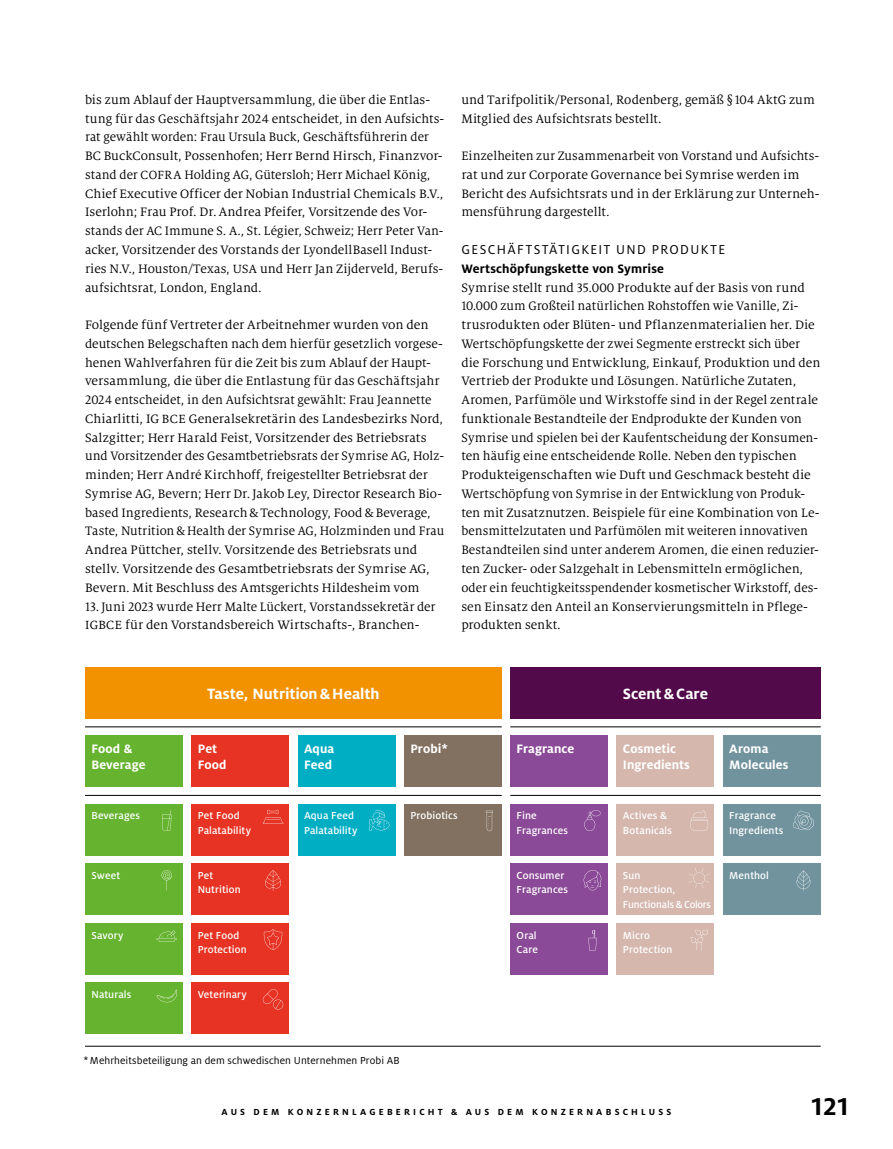
<style>
.page{position:relative;width:893px;height:1149px;background:#fff}
.page>*{position:absolute;margin:0;border:0;box-sizing:border-box;transform-origin:0 0}
.t1{font:700 27px "Milo OT";color:#000}
.t2{font:700 16.5px "Milo OT";letter-spacing:-.005em;color:#fff}
.t3{font:14.25px "Milo OT";letter-spacing:.095em;color:#000}
.t4{font:13.5px/18.8px "Milo Serif OT";letter-spacing:.005em;color:#000}
.t5{font:700 13.5px/16.5px "Milo OT";letter-spacing:.005em;color:#fff}
.t6{font:700 13.5px "Milo OT";letter-spacing:.01em;color:#000}
.t7{font:500 11.25px/14.2px "Milo OT";letter-spacing:.01em;color:#fff}
.t8{font:11.25px "Milo OT";letter-spacing:.005em;color:#000}
.t9{font:700 9.75px "Milo OT";letter-spacing:.33em;color:#000}
.s1{font-size:13.2px}
</style>
<div class="page">
<div style="left:510px;top:803px;width:98px;height:52px;background:#8b4a97"></div>
<div style="left:617px;top:803px;width:97px;height:52px;background:#d5b7ad"></div>
<div style="left:723px;top:803px;width:98px;height:52px;background:#71939e"></div>
<div style="left:191px;top:803px;width:98px;height:52px;background:#e63323"></div>
<div style="left:510px;top:923px;width:98px;height:51px;background:#8b4a97"></div>
<div style="left:617px;top:923px;width:97px;height:51px;background:#d5b7ad"></div>
<div style="left:510px;top:863px;width:98px;height:51px;background:#8b4a97"></div>
<div style="left:617px;top:863px;width:97px;height:51px;background:#d5b7ad"></div>
<div style="left:723px;top:863px;width:98px;height:51px;background:#71939e"></div>
<div style="left:191px;top:863px;width:98px;height:51px;background:#e63323"></div>
<div style="left:191px;top:923px;width:98px;height:51px;background:#e63323"></div>
<div style="left:191px;top:982px;width:98px;height:51px;background:#e63323"></div>
<div style="left:85px;top:667px;width:417px;height:51px;background:#f39200"></div>
<div style="left:510px;top:667px;width:311px;height:51px;background:#530a4a"></div>
<div style="left:510px;top:735px;width:98px;height:51px;background:#8b4a97"></div>
<div style="left:85px;top:735px;width:98px;height:51px;background:#65b32e"></div>
<div style="left:191px;top:735px;width:98px;height:51px;background:#e63323"></div>
<div style="left:298px;top:735px;width:97px;height:51px;background:#00aec3"></div>
<div style="left:298px;top:803px;width:97px;height:52px;background:#00aec3"></div>
<div style="left:404px;top:735px;width:98px;height:51px;background:#827060"></div>
<div style="left:404px;top:803px;width:98px;height:52px;background:#827060"></div>
<div style="left:617px;top:735px;width:97px;height:51px;background:#d5b7ad"></div>
<div style="left:723px;top:735px;width:98px;height:51px;background:#71939e"></div>
<hr style="left:85px;top:726px;width:417px;height:1px;background:#000">
<hr style="left:510px;top:726px;width:311px;height:1px;background:#000">
<hr style="left:510px;top:794px;width:311px;height:1px;background:#000">
<hr style="left:85px;top:794px;width:417px;height:1px;background:#000">
<hr style="left:85px;top:1045px;width:736px;height:1px;background:#000">
<div style="left:85px;top:863px;width:98px;height:51px;background:#65b32e"></div>
<div style="left:85px;top:923px;width:98px;height:51px;background:#65b32e"></div>
<div style="left:85px;top:803px;width:98px;height:52px;background:#65b32e"></div>
<div style="left:85px;top:982px;width:98px;height:51px;background:#65b32e"></div>
<svg style="left:162px;top:810px;width:9px;height:20px"></svg>
<svg style="left:162px;top:870px;width:10px;height:20px"></svg>
<svg style="left:156px;top:930px;width:21px;height:11px"></svg>
<svg style="left:264px;top:929px;width:18px;height:20px"></svg>
<svg style="left:265px;top:870px;width:16px;height:20px"></svg>
<svg style="left:263px;top:809px;width:20px;height:14px"></svg>
<svg style="left:486px;top:810px;width:7px;height:20px"></svg>
<svg style="left:584px;top:810px;width:17px;height:20px"></svg>
<svg style="left:584px;top:870px;width:17px;height:20px"></svg>
<svg style="left:588px;top:930px;width:9px;height:20px"></svg>
<svg style="left:691px;top:929px;width:17px;height:20px"></svg>
<svg style="left:689px;top:868px;width:20px;height:20px"></svg>
<svg style="left:690px;top:810px;width:18px;height:20px"></svg>
<svg style="left:793px;top:810px;width:21px;height:19px"></svg>
<svg style="left:796px;top:870px;width:15px;height:20px"></svg>
<svg style="left:369px;top:810px;width:21px;height:20px"></svg>
<svg style="left:156px;top:989px;width:21px;height:12px"></svg>
<svg style="left:263px;top:989px;width:21px;height:20px"></svg>
<p class="t4" style="left:85px;top:91px;width:361px">bis zum Ablauf der Hauptversammlung, die über die Entlas&shy;tung für das Geschäftsjahr 2024 entscheidet, in den Aufsichts&shy;rat gewählt worden: Frau Ursula Buck, Geschäftsführerin der BC BuckConsult, Possenhofen; Herr Bernd Hirsch, Finanzvor&shy;stand der <span class="s1">COFRA</span> Holding AG, Gütersloh; Herr Michael König, Chief Executive Officer der Nobian Industrial Chemicals B.V., Iserlohn; Frau Prof. Dr. Andrea Pfeifer, Vorsitzende des Vor&shy;stands der AC Immune S. A., St. Légier, Schweiz; Herr Peter Van&shy;acker, Vorsitzender des Vorstands der LyondellBasell Indust&shy;ries N.V., Houston/Texas, <span class="s1">USA</span> und Herr Jan Zijderveld, Berufs&shy;aufsichtsrat, London, England.</p>
<p class="t4" style="left:85px;top:316px;width:361px">Folgende fünf Vertreter der Arbeitnehmer wurden von den deutschen Belegschaften nach dem hierfür gesetzlich vorgese&shy;henen Wahlverfahren für die Zeit bis zum Ablauf der Haupt&shy;versammlung, die über die Entlastung für das Geschäftsjahr 2024 entscheidet, in den Aufsichtsrat gewählt: Frau Jeannette Chiarlitti, IG <span class="s1">BCE</span> Generalsekretärin des Landesbezirks Nord, Salzgitter; Herr Harald Feist, Vorsitzender des Betriebsrats und Vorsitzender des Gesamtbetriebsrats der Symrise AG, Holz&shy;minden; Herr André Kirchhoff, freigestellter Betriebsrat der Symrise AG, Bevern; Herr Dr. Jakob Ley, Director Research Bio&shy;based Ingredients, Research &amp; Technology, Food &amp; Beverage, Taste, Nutrition &amp; Health der Symrise AG, Holzminden und Frau Andrea Püttcher, stellv. Vorsitzende des Betriebsrats und stellv. Vorsitzende des Gesamtbetriebsrats der Symrise AG, Bevern. Mit Beschluss des Amtsgerichts Hildesheim vom</p>
<p class="t4" style="left:85px;top:597px;width:352px">13. Juni 2023 wurde Herr Malte Lückert, Vorstandssekretär der<br><span class="s1">IGBCE</span> für den Vorstandsbereich Wirtschafts-, Branchen-</p>
<p class="t4" style="left:461px;top:91px;width:355px">und Tarifpolitik/Personal, Rodenberg, gemäß § 104 AktG zum<br>Mitglied des Aufsichtsrats bestellt.</p>
<p class="t4" style="left:461px;top:147px;width:360px">Einzelheiten zur Zusammenarbeit von Vorstand und Aufsichts&shy;rat und zur Corporate Governance bei Symrise werden im Bericht des Aufsichtsrats und in der Erklärung zur Unterneh&shy;mensführung dargestellt.</p>
<p class="t3" style="left:461px;top:242px;width:265px">GESCHÄFTSTÄTIGKEIT UND PRODUKTE</p>
<p class="t6" style="left:461px;top:261px;width:204px">Wertschöpfungskette von Symrise</p>
<p class="t4" style="left:461px;top:278px;width:360px">Symrise stellt rund 35.000 Produkte auf der Basis von rund 10.000 zum Großteil natürlichen Rohstoffen wie Vanille, Zi&shy;trusrodukten oder Blüten- und Pflanzenmaterialien her. Die Wertschöpfungskette der zwei Segmente erstreckt sich über die Forschung und Entwicklung, Einkauf, Produktion und den Vertrieb der Produkte und Lösungen. Natürliche Zutaten, Aromen, Parfümöle und Wirkstoffe sind in der Regel zentrale funktionale Bestandteile der Endprodukte der Kunden von Symrise und spielen bei der Kaufentscheidung der Konsumen&shy;ten häufig eine entscheidende Rolle. Neben den typischen Produkteigenschaften wie Duft und Geschmack besteht die Wertschöpfung von Symrise in der Entwicklung von Produk&shy;ten mit Zusatznutzen. Beispiele für eine Kombination von Le&shy;bensmittelzutaten und Parfümölen mit weiteren innovativen Bestandteilen sind unter anderem Aromen, die einen reduzier&shy;ten Zucker- oder Salzgehalt in Lebensmitteln ermöglichen, oder ein feuchtigkeitsspendender kosmetischer Wirkstoff, des&shy;sen Einsatz den Anteil an Konservierungsmitteln in Pflege&shy;produkten senkt.</p>
<p class="t2" style="left:207px;top:684px;width:174px">Taste, Nutrition &amp; Health</p>
<p class="t2" style="left:623px;top:684px;width:87px">Scent &amp; Care</p>
<p class="t5" style="left:410px;top:740px;width:39px">Probi*</p>
<p class="t5" style="left:91px;top:740px;width:42px">Food &amp;</p>
<p class="t5" style="left:517px;top:740px;width:59px">Fragrance</p>
<p class="t5" style="left:91px;top:756px;width:56px">Beverage</p>
<p class="t5" style="left:198px;top:740px;width:30px">Pet<br>Food</p>
<p class="t5" style="left:304px;top:740px;width:32px">Aqua<br>Feed</p>
<p class="t5" style="left:623px;top:740px;width:68px">Cosmetic<br>Ingredients</p>
<p class="t5" style="left:729px;top:740px;width:61px">Aroma<br>Molecules</p>
<p class="t7" style="left:91px;top:808px;width:50px">Beverages</p>
<p class="t7" style="left:198px;top:808px;width:55px">Pet Food<br>Palatability</p>
<p class="t7" style="left:304px;top:808px;width:55px">Aqua Feed<br>Palatability</p>
<p class="t7" style="left:410px;top:808px;width:49px">Probiotics</p>
<p class="t7" style="left:517px;top:808px;width:53px">Fine<br>Fragrances</p>
<p class="t7" style="left:623px;top:808px;width:50px">Actives &amp;<br>Botanicals</p>
<p class="t7" style="left:729px;top:808px;width:55px">Fragrance<br>Ingredients</p>
<p class="t7" style="left:91px;top:868px;width:30px">Sweet</p>
<p class="t7" style="left:91px;top:927px;width:33px">Savory</p>
<p class="t7" style="left:91px;top:987px;width:41px">Naturals</p>
<p class="t7" style="left:198px;top:868px;width:17px">Pet</p>
<p class="t7" style="left:729px;top:868px;width:41px">Menthol</p>
<p class="t7" style="left:198px;top:882px;width:44px">Nutrition</p>
<p class="t7" style="left:198px;top:927px;width:50px">Pet Food<br>Protection</p>
<p class="t7" style="left:198px;top:987px;width:51px">Veterinary</p>
<p class="t7" style="left:517px;top:868px;width:53px">Consumer<br>Fragrances</p>
<p class="t7" style="left:623px;top:868px;width:89px">Sun<br>Protection,<br>Functionals &amp; Colors</p>
<p class="t7" style="left:517px;top:927px;width:23px">Oral<br>Care</p>
<p class="t7" style="left:623px;top:927px;width:51px">Micro<br>Protection</p>
<p class="t8" style="left:83px;top:1053px;width:318px">* Mehrheitsbeteiligung an dem schwedischen Unternehmen Probi AB</p>
<p class="t9" style="left:221px;top:1105px;width:451px">AUS DEM KONZERNLAGEBERICHT &amp; AUS DEM KONZERNABSCHLUSS</p>
<h1 class="t1" style="left:810px;top:1090px;width:42px">121</h1>
</div>
